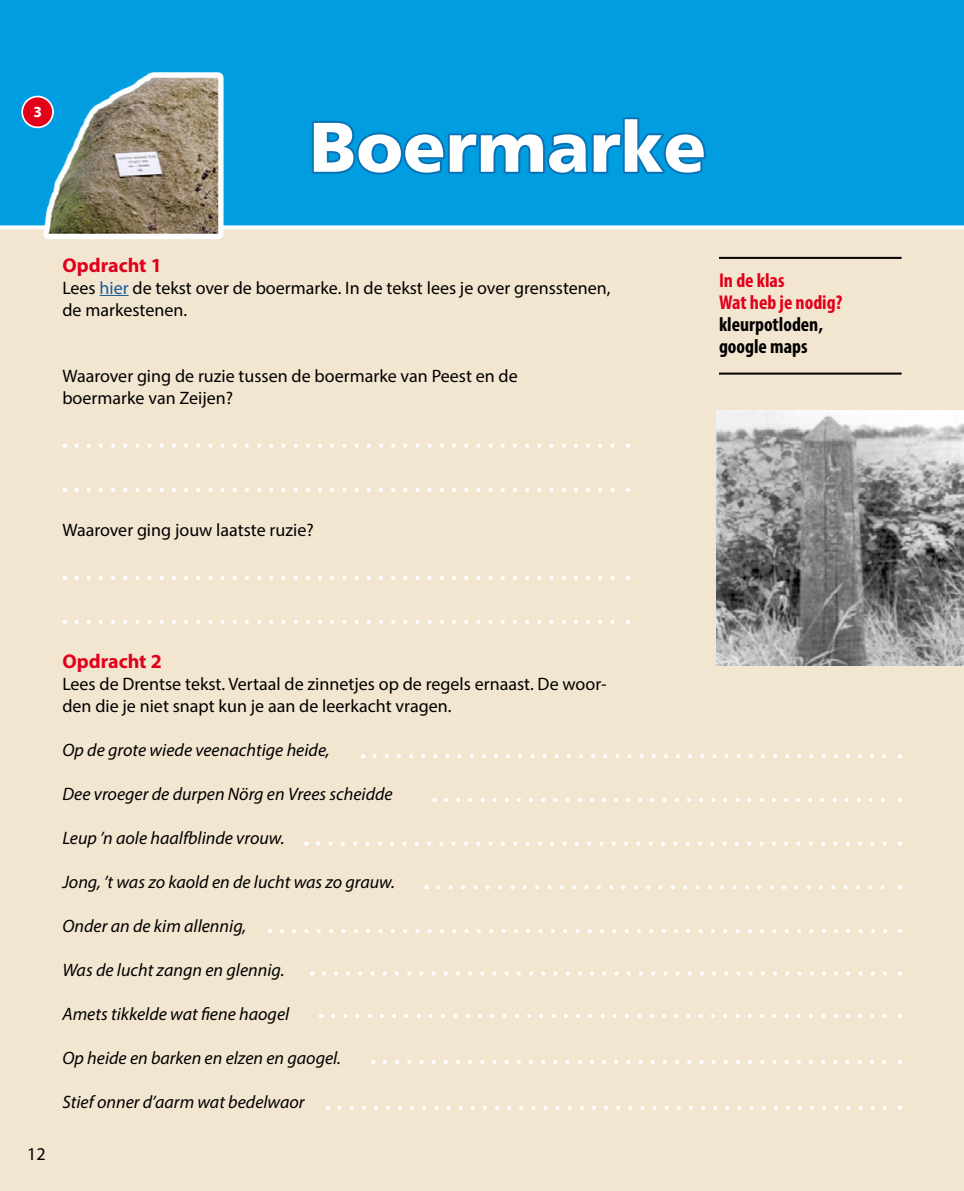
<style>
.page{position:relative;width:964px;height:1191px;background:#f3e6d1}
.page>*{position:absolute;margin:0;border:0;box-sizing:border-box;transform-origin:0 0}
.t1{font:900 70px "Frutiger";color:#fff}
.t2{font:700 condensed 20px/22px "Myriad Pro";color:#000}
.t3{font:700 condensed 20px/22px "Myriad Pro";color:#e2001a}
.t4{font:700 20px "Myriad Pro";color:#e2001a}
.t5{font:18px/22px "Myriad Pro";color:#000}
.t6{font:italic 18px "Myriad Pro";color:#000}
.t7{font:700 15.4px "Myriad Pro";color:#fff}
.s1{color:#155b9a}
</style>
<div class="page">
<div style="left:0;top:0;width:964px;height:227px;background:#009ee0"></div>
<svg style="left:312px;top:117px;width:394px;height:58px"></svg>
<svg style="left:100px;top:295px;width:29px;height:1px"></svg>
<svg style="left:76px;top:444px;width:539px;height:4px"></svg>
<svg style="left:76px;top:488px;width:539px;height:4px"></svg>
<svg style="left:76px;top:576px;width:539px;height:4px"></svg>
<svg style="left:76px;top:620px;width:539px;height:4px"></svg>
<svg style="left:0;top:225px;width:964px;height:4px;background:#e4f4fb"></svg>
<hr style="left:719px;top:257px;width:182px;height:2px;background:#000">
<hr style="left:719px;top:372px;width:182px;height:2px;background:#000">
<img style="left:17px;top:72px;width:228px;height:168px">
<img style="left:717px;top:411px;width:247px;height:255px">
<svg style="left:374px;top:754px;width:513px;height:4px"></svg>
<svg style="left:446px;top:798px;width:439px;height:4px"></svg>
<svg style="left:318px;top:841px;width:569px;height:4px"></svg>
<svg style="left:438px;top:885px;width:447px;height:4px"></svg>
<svg style="left:282px;top:929px;width:605px;height:4px"></svg>
<svg style="left:324px;top:971px;width:563px;height:4px"></svg>
<svg style="left:333px;top:1014px;width:554px;height:4px"></svg>
<svg style="left:385px;top:1060px;width:501px;height:4px"></svg>
<svg style="left:339px;top:1105px;width:548px;height:4px"></svg>
<div style="left:22px;top:97px;width:31px;height:30px;background:#e2001a;border-radius:50%"></div>
<div style="left:21px;top:96px;width:33px;height:32px;border:2px solid #fff;border-radius:50%"></div>
<p class="t7" style="left:34px;top:102px;width:10px">3</p>
<h1 class="t1" style="left:310px;top:105px;width:398px">Boermarke</h1>
<p class="t4" style="left:62px;top:252px;width:101px">Opdracht 1</p>
<p class="t5" style="left:62px;top:276px;width:550px">Lees <span class="s1">hier</span> de tekst over de boermarke. In de tekst lees je over grensstenen, de markestenen.</p>
<p class="t5" style="left:62px;top:364px;width:457px">Waarover ging de ruzie tussen de boermarke van Peest en de boermarke van Zeijen?</p>
<p class="t3" style="left:719px;top:268px;width:125px">In de klas<br>Wat heb je nodig?</p>
<p class="t2" style="left:719px;top:312px;width:106px">kleurpotloden, google maps</p>
<p class="t5" style="left:62px;top:518px;width:253px">Waarover ging jouw laatste ruzie?</p>
<p class="t5" style="left:27px;top:1142px;width:20px">12</p>
<p class="t4" style="left:62px;top:648px;width:101px">Opdracht 2</p>
<p class="t5" style="left:62px;top:672px;width:546px">Lees de Drentse tekst. Vertaal de zinnetjes op de regels ernaast. De woor&shy;den die je niet snapt kun je aan de leerkacht vragen.</p>
<p class="t6" style="left:62px;top:738px;width:269px">Op de grote wiede veenachtige heide,</p>
<p class="t6" style="left:62px;top:782px;width:332px">Dee vroeger de durpen Nörg en Vrees scheidde</p>
<p class="t6" style="left:62px;top:826px;width:224px">Leup ’n aole haalfblinde vrouw.</p>
<p class="t6" style="left:62px;top:870px;width:334px">Jong, ’t was zo kaold en de lucht was zo grauw.</p>
<p class="t6" style="left:62px;top:914px;width:185px">Onder an de kim allennig,</p>
<p class="t6" style="left:62px;top:958px;width:224px">Was de lucht zangn en glennig.</p>
<p class="t6" style="left:62px;top:1002px;width:228px">Amets tikkelde wat fiene haogel</p>
<p class="t6" style="left:62px;top:1046px;width:280px">Op heide en barken en elzen en gaogel.</p>
<p class="t6" style="left:62px;top:1090px;width:244px">Stief onner d’aarm wat bedelwaor</p>
</div>
